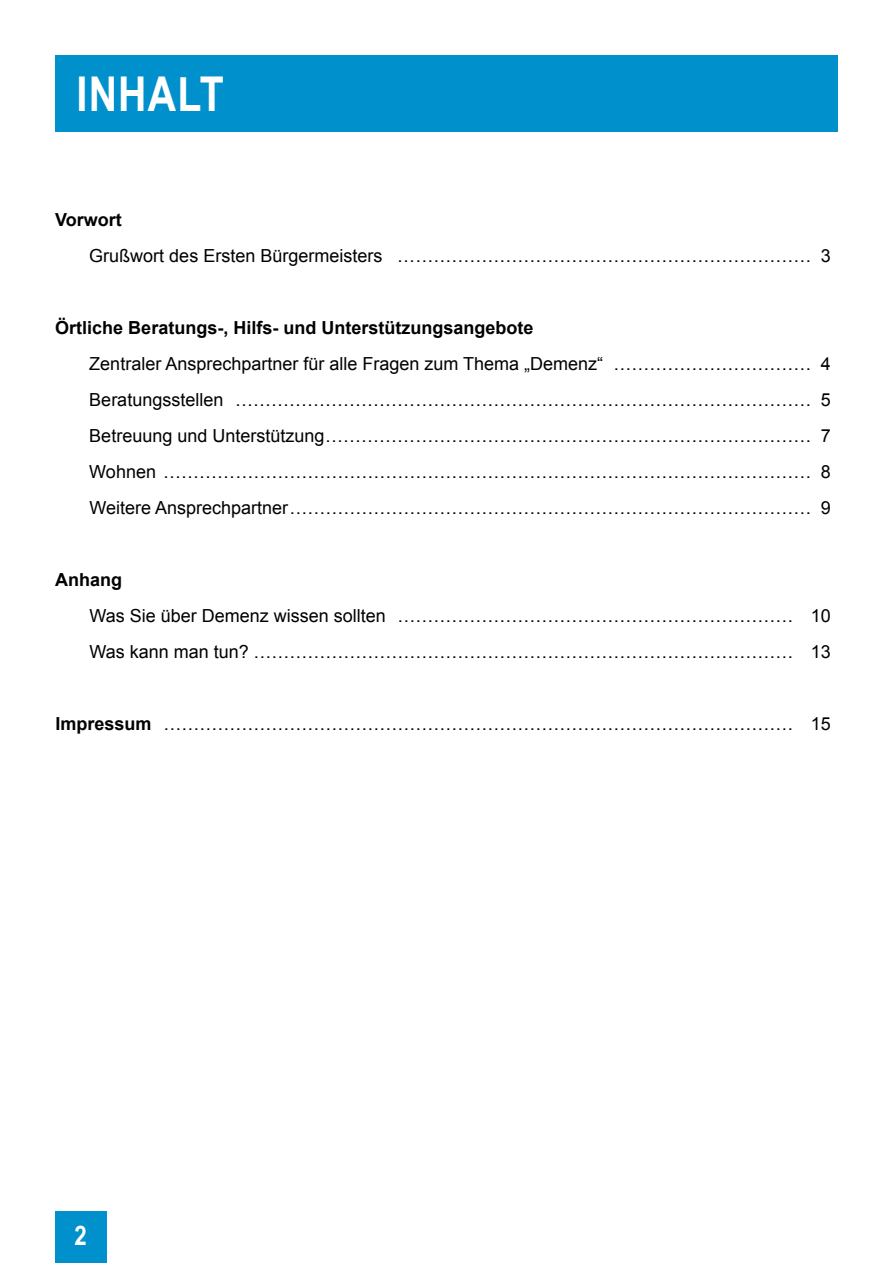
<style>
.page{position:relative;width:893px;height:1263px;background:#fff}
.page>*{position:absolute;margin:0;border:0;box-sizing:border-box;transform-origin:0 0}
.t1{font:700 48px "USH Bold Arial Narrow";letter-spacing:.025em;color:#fff}
.t2{font:700 27px "USH Bold Arial Narrow";color:#fff}
.t3{font:18px/36px "Arial";color:#000;text-align:justify}
.t4{font:700 18px "Arial";color:#000}
.s1{font-weight:700}
</style>
<div class="page">
<div style="left:55px;top:55px;width:783px;height:77px;background:#0091cc"></div>
<div style="left:55px;top:1212px;width:51px;height:51px;background:#0091cc"></div>
<h1 class="t1" style="left:77px;top:58px;width:149px">INHALT</h1>
<p class="t4" style="left:55px;top:208px;width:68px">Vorwort</p>
<p class="t3" style="left:89px;top:238px;width:743px">Grußwort des Ersten Bürgermeisters …………………………………………………………… 3</p>
<p class="t4" style="left:55px;top:316px;width:480px">Örtliche Beratungs-, Hilfs- und Unterstützungsangebote</p>
<p class="t3" style="left:89px;top:346px;width:743px">Zentraler Ansprechpartner für alle Fragen zum Thema „Demenz“ …………………………… 4<br>Beratungsstellen …………………………………………………………………………………… 5<br>Betreuung und Unterstützung……………………………………………………………………… 7<br>Wohnen ……………………………………………………………………………………………… 8<br>Weitere Ansprechpartner…………………………………………………………………………… 9</p>
<p class="t4" style="left:55px;top:568px;width:68px">Anhang</p>
<p class="t3" style="left:89px;top:598px;width:743px">Was Sie über Demenz wissen sollten ………………………………………………………… 10<br>Was kann man tun? ……………………………………………………………………………… 13</p>
<p class="t3" style="left:55px;top:706px;width:777px"><span class="s1">Impressum</span> …………………………………………………………………………………………… 15</p>
<h2 class="t2" style="left:75px;top:1214px;width:14px">2</h2>
</div>
